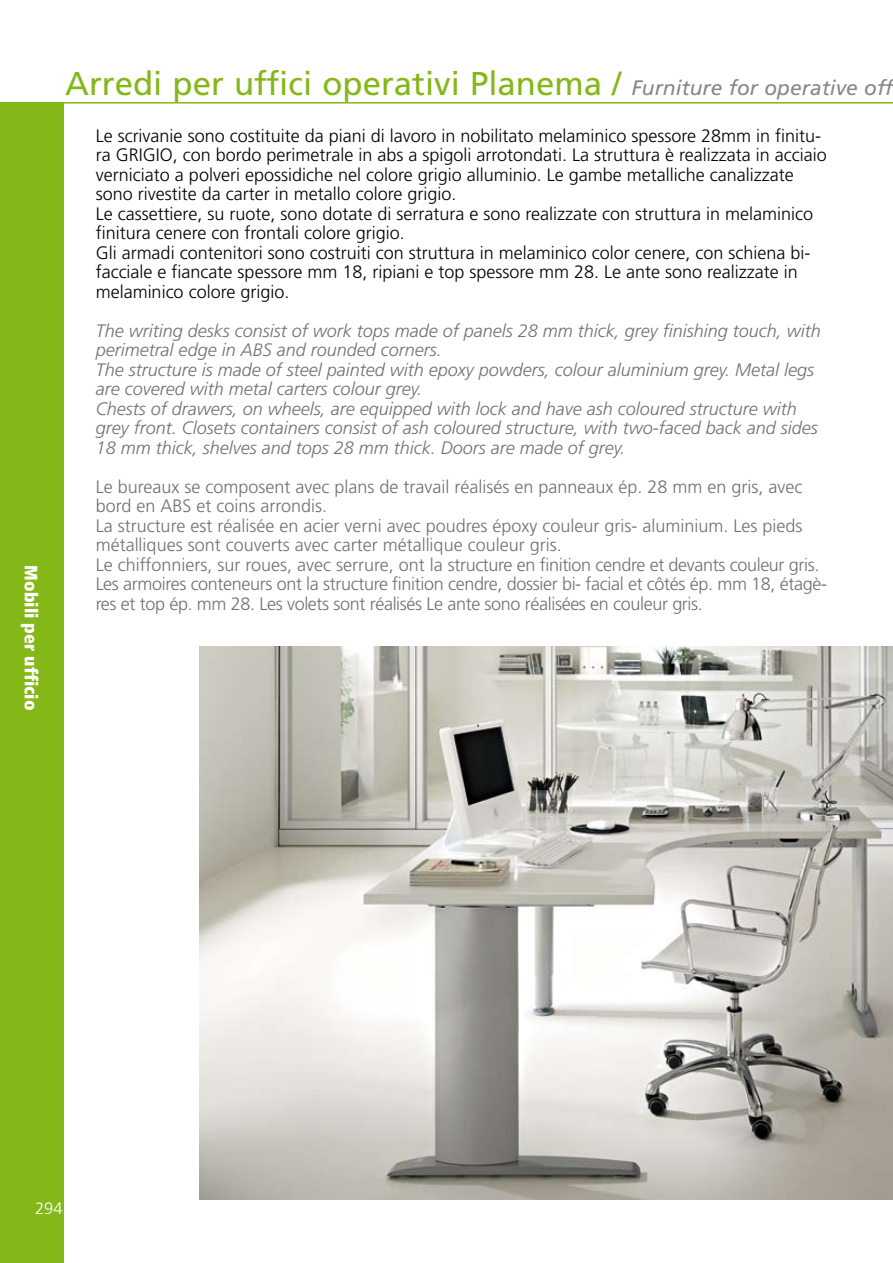
<style>
.page{position:relative;width:893px;height:1263px;background:#fff}
.page>*{position:absolute;margin:0;border:0;box-sizing:border-box;transform-origin:0 0}
.t1{font:33px "Frutiger";color:#84b819}
.t2{font:300 18px/19.5px "Frutiger";color:#000}
.t3{font:300 18px/19.5px "Frutiger";color:#707173}
.t4{font:italic 300 18px/19.5px "Frutiger";color:#707173}
.t5{font:900 condensed 18px "Frutiger";color:#fff}
.t6{font:300 16.5px "Frutiger";color:#fff}
.s1{font-style:italic;font-size:21px;color:#87888a}
</style>
<div class="page">
<div style="left:0;top:102px;width:64px;height:1161px;background:#84b819"></div>
<hr style="left:0;top:102px;width:893px;height:2px;background:#84b819">
<img style="left:200px;top:646px;width:693px;height:553px">
<p class="t5" style="left:42px;top:565px;width:147px;rotate:90deg">Mobili per ufficio</p>
<p class="t1" style="left:65px;top:64px;width:829px">Arredi per uffici operativi Planema / <span class="s1">Furniture for operative off</span></p>
<p class="t2" style="left:96px;top:126px;width:733px">Le scrivanie sono costituite da piani di lavoro in nobilitato melaminico spessore 28mm in finitu&shy;ra GRIGIO, con bordo perimetrale in abs a spigoli arrotondati. La struttura è realizzata in acciaio verniciato a polveri epossidiche nel colore grigio alluminio. Le gambe metalliche canalizzate sono rivestite da carter in metallo colore grigio.<br>Le cassettiere, su ruote, sono dotate di serratura e sono realizzate con struttura in melaminico finitura cenere con frontali colore grigio.<br>Gli armadi contenitori sono costruiti con struttura in melaminico color cenere, con schiena bi&shy;facciale e fiancate spessore mm 18, ripiani e top spessore mm 28. Le ante sono realizzate in melaminico colore grigio.</p>
<p class="t4" style="left:96px;top:321px;width:727px">The writing desks consist of work tops made of panels 28 mm thick, grey finishing touch, with perimetral edge in ABS and rounded corners.<br>The structure is made of steel painted with epoxy powders, colour aluminium grey. Metal legs are covered with metal carters colour grey.<br>Chests of drawers, on wheels, are equipped with lock and have ash coloured structure with grey front. Closets containers consist of ash coloured structure, with two-faced back and sides 18 mm thick, shelves and tops 28 mm thick. Doors are made of grey.</p>
<p class="t3" style="left:96px;top:477px;width:733px">Le bureaux se composent avec plans de travail réalisés en panneaux ép. 28 mm en gris, avec bord en ABS et coins arrondis.<br>La structure est réalisée en acier verni avec poudres époxy couleur gris- aluminium. Les pieds métalliques sont couverts avec carter métallique couleur gris.<br>Le chiffonniers, sur roues, avec serrure, ont la structure en finition cendre et devants couleur gris.<br>Les armoires conteneurs ont la structure finition cendre, dossier bi- facial et côtés ép. mm 18, étagè&shy;res et top ép. mm 28. Les volets sont réalisés Le ante sono réalisées en couleur gris.</p>
<p class="t6" style="left:35px;top:1198px;width:29px">294</p>
</div>
